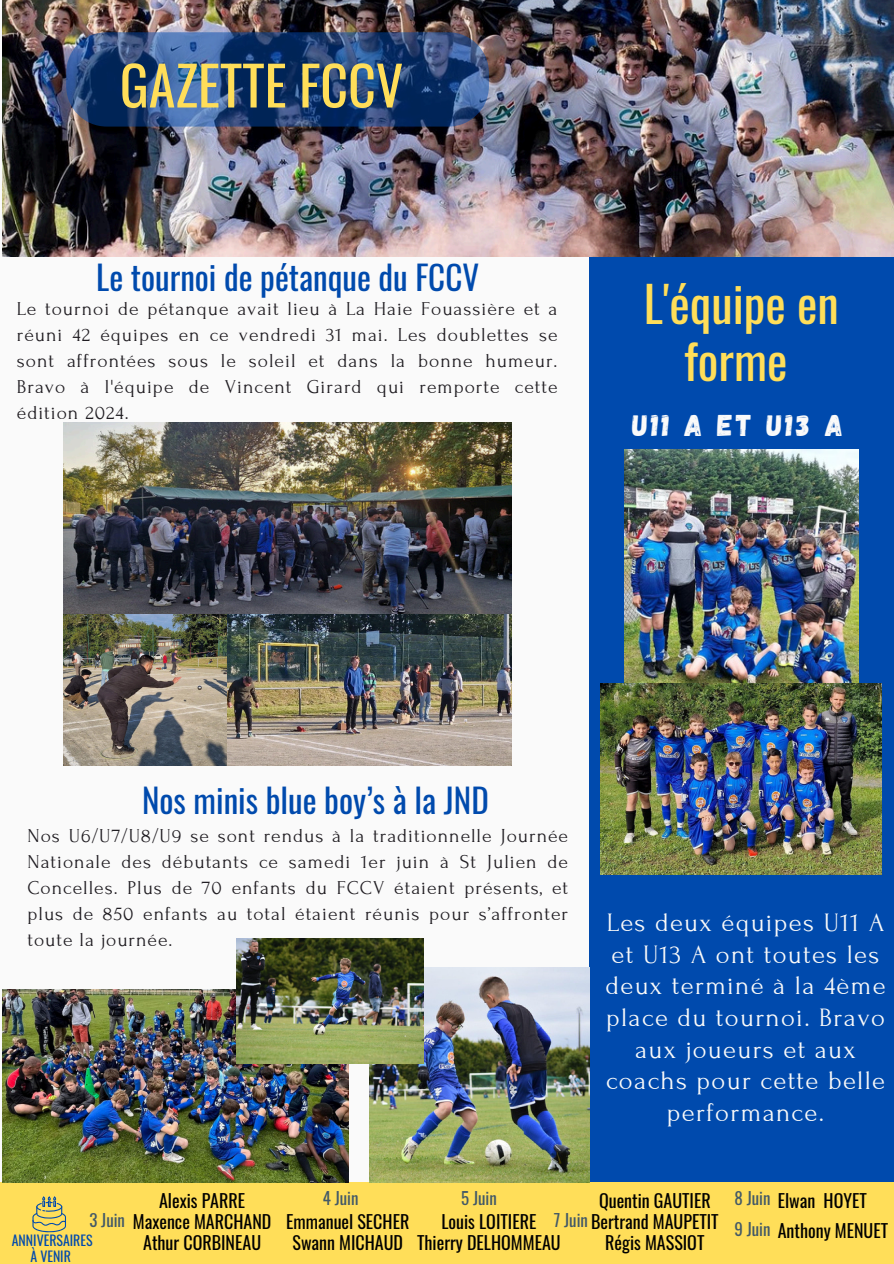
<style>
.page{position:relative;width:894px;height:1264px;background:#fff}
.page>*{position:absolute;margin:0;border:0;box-sizing:border-box;transform-origin:0 0}
.t1{font:54.15px "Oswald";color:#ffde59}
.t2{font:48.45px/57.3px "Oswald";color:#ffde59;text-align:center}
.t3{font:33.15px "Oswald";color:#004aad}
.t4{font:30px "Gagalin";letter-spacing:.1em;color:#fafafa}
.t5{font:26.55px/31.5px "Forum";letter-spacing:.05em;color:#fafafa;text-align:center}
.t6{font:19.65px/25.8px "Forum";letter-spacing:.05em;color:#1f1c21;text-align:justify}
.t7{font:18px/21.5px "Oswald";color:#000;text-align:center}
.t8{font:16.8px "Oswald";color:#435967}
.t9{font:13.8px "Oswald";color:#004aad}
</style>
<div class="page">
<div style="left:0;top:0;width:893px;height:1263px;background:#fafafa"></div>
<div style="left:589px;top:243px;width:304px;height:970px;background:#004aad"></div>
<img style="left:3px;top:0;width:890px;height:256px">
<div style="left:0;top:1182px;width:893px;height:81px;background:#ffde59"></div>
<svg style="left:66px;top:32px;width:423px;height:95px;background:#23457a"></svg>
<svg style="left:32px;top:1196px;width:34px;height:36px"></svg>
<img style="left:63px;top:422px;width:448px;height:192px">
<img style="left:63px;top:614px;width:165px;height:151px">
<img style="left:228px;top:614px;width:283px;height:151px">
<img style="left:3px;top:989px;width:345px;height:193px">
<img style="left:370px;top:967px;width:219px;height:215px">
<img style="left:236px;top:938px;width:187px;height:125px">
<img style="left:624px;top:449px;width:234px;height:234px">
<img style="left:600px;top:683px;width:281px;height:191px">
<p class="t1" style="left:120px;top:43px;width:285px">GAZETTE FCCV</p>
<p class="t3" style="left:96px;top:251px;width:384px">Le tournoi de pétanque du FCCV</p>
<h6 class="t6" style="left:17px;top:296px;width:542px">Le tournoi de pétanque avait lieu à La Haie Fouassière et a réuni 42 équipes en ce vendredi 31 mai. Les doublettes se sont affrontées sous le soleil et dans la bonne humeur.<br>Bravo à l'équipe de Vincent Girard qui remporte cette édition 2024.</h6>
<h4 class="t2" style="left:643px;top:273px;width:196px">L'équipe en forme</h4>
<p class="t4" style="left:632px;top:406px;width:212px">U11 A ET U13 A</p>
<p class="t3" style="left:142px;top:774px;width:348px">Nos minis blue boy’s à la JND</p>
<p class="t6" style="left:27px;top:823px;width:542px">Nos U6/U7/U8/U9 se sont rendus à la traditionnelle Journée Nationale des débutants ce samedi 1er juin à St Julien de Concelles. Plus de 70 enfants du FCCV étaient présents, et plus de 850 enfants au total étaient réunis pour s’affronter toute la journée.</p>
<p class="t5" style="left:605px;top:907px;width:281px">Les deux équipes U11 A et U13 A ont toutes les deux terminé à la 4ème place du tournoi. Bravo aux joueurs et aux coachs pour cette belle performance.</p>
<p class="t8" style="left:89px;top:1206px;width:37px">3 Juin</p>
<h6 class="t9" style="left:12px;top:1229px;width:82px">ANNIVERSAIRES</h6>
<p class="t9" style="left:30px;top:1245px;width:42px">À VENIR</p>
<p class="t7" style="left:133px;top:1188px;width:140px">Alexis PARRE<br>Maxence MARCHAND<br>Athur CORBINEAU</p>
<h6 class="t8" style="left:322px;top:1185px;width:37px">4 Juin</h6>
<p class="t8" style="left:461px;top:1185px;width:37px">5 Juin</p>
<h6 class="t8" style="left:734px;top:1185px;width:37px">8 Juin</h6>
<h6 class="t7" style="left:777px;top:1188px;width:91px">Elwan HOYET</h6>
<p class="t8" style="left:734px;top:1215px;width:38px">9 Juin</p>
<p class="t7" style="left:777px;top:1219px;width:112px">Anthony MENUET</p>
<p class="t7" style="left:591px;top:1188px;width:129px">Quentin GAUTIER<br>Bertrand MAUPETIT<br>Régis MASSIOT</p>
<h6 class="t7" style="left:286px;top:1209px;width:124px">Emmanuel SECHER<br>Swann MICHAUD</h6>
<p class="t8" style="left:553px;top:1206px;width:36px">7 Juin</p>
<p class="t7" style="left:417px;top:1209px;width:145px">Louis LOITIERE<br>Thierry DELHOMMEAU</p>
</div>
